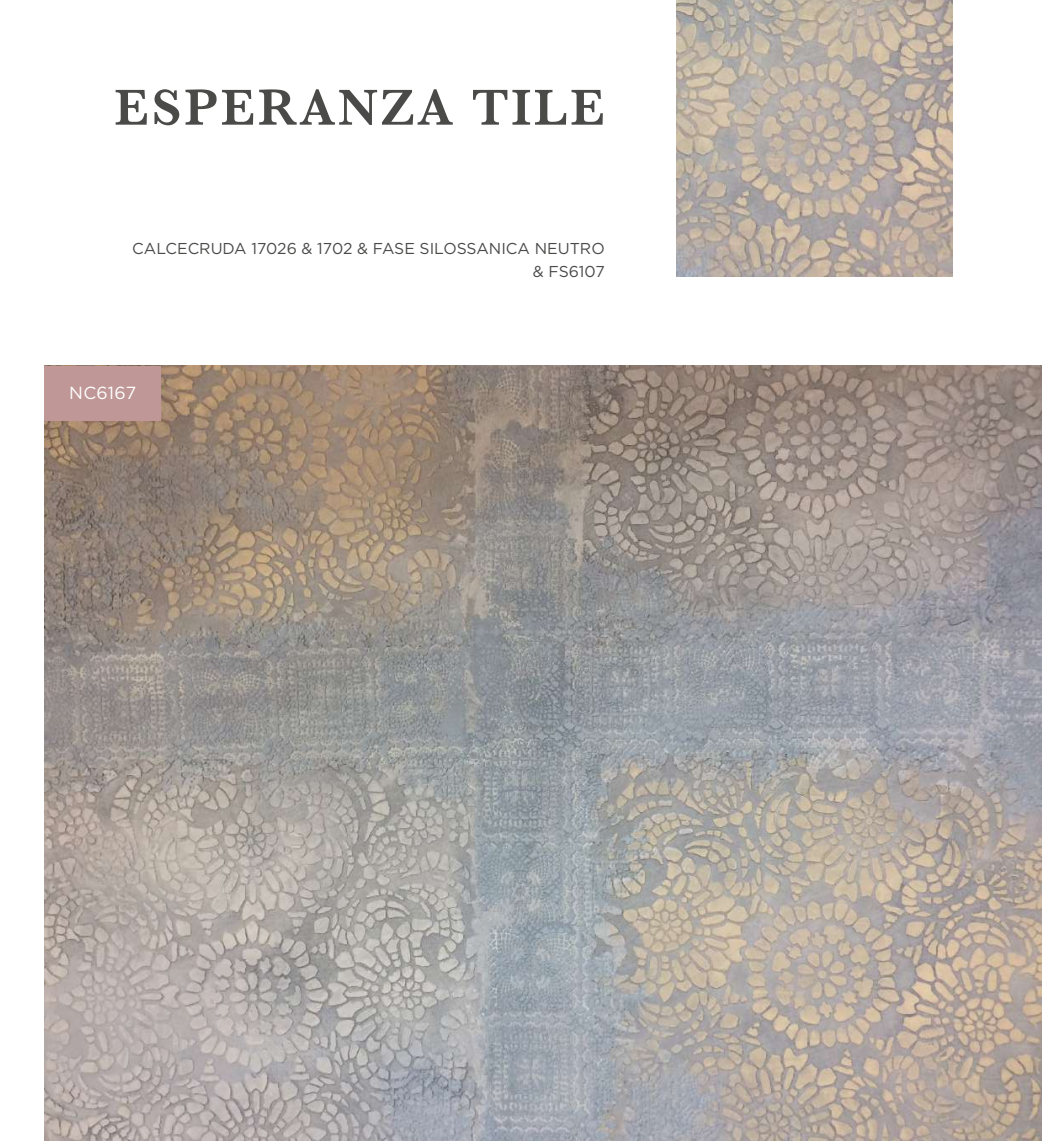
<style>
.page{position:relative;width:1042px;height:1141px;background:#fff}
.page>*{position:absolute;margin:0;border:0;box-sizing:border-box;transform-origin:0 0}
.t1{font:600 52.5px "Baskerville";letter-spacing:.05em;color:#4a4a49}
.t2{font:17.5px "Gotham";letter-spacing:.02em;color:#fff}
.t3{font:15.75px/22.4px "Gotham";color:#4a4a49;text-align:right}
</style>
<div class="page">
<img style="left:676px;top:0;width:276px;height:277px">
<img style="left:45px;top:366px;width:997px;height:775px">
<div style="left:45px;top:366px;width:116px;height:55px;background:#bf9796"></div>
<h1 class="t1" style="left:114px;top:71px;width:492px">ESPERANZA TILE</h1>
<p class="t3" style="left:132px;top:237px;width:474px">CALCECRUDA 17026 &amp; 1702 &amp; FASE SILOSSANICA NEUTRO &amp; FS6107</p>
<p class="t2" style="left:69px;top:383px;width:69px">NC6167</p>
</div>
